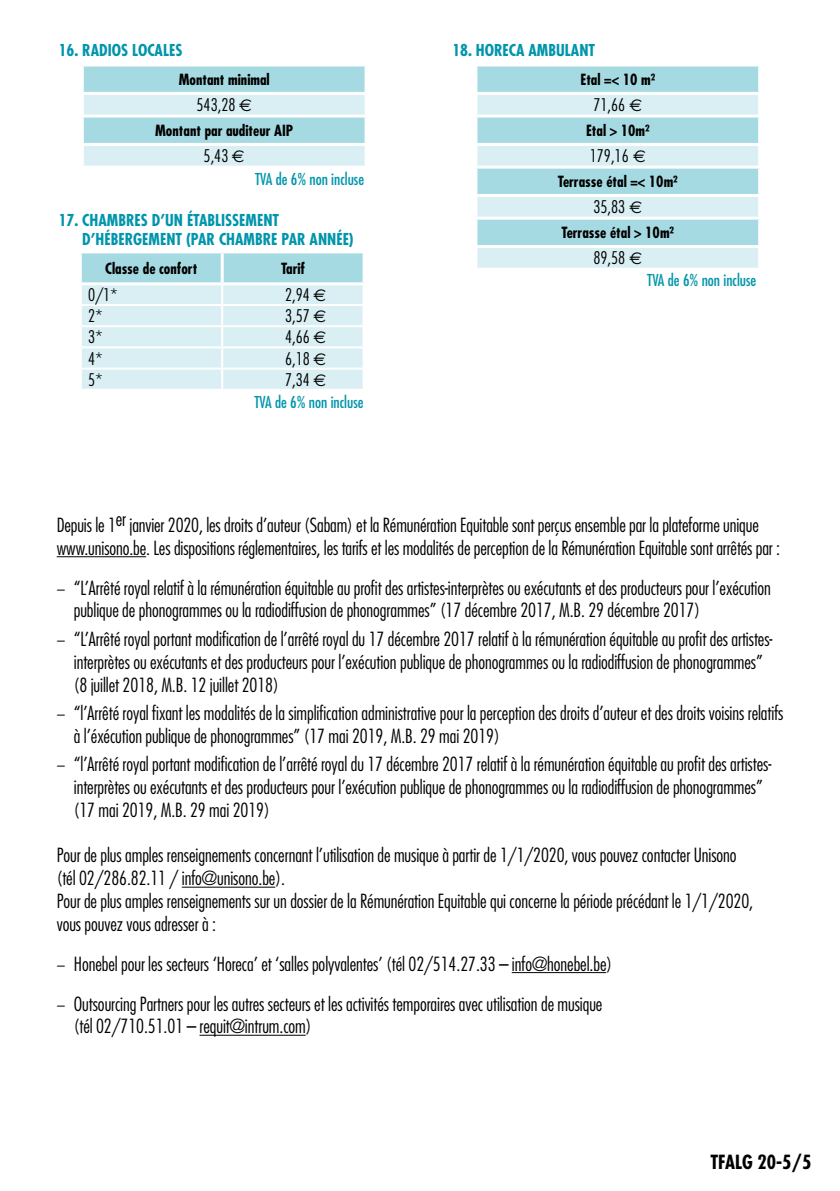
<style>
.page{position:relative;width:840px;height:1191px;background:#fff}
.page>*{position:absolute;margin:0;border:0;box-sizing:border-box;transform-origin:0 0}
.t1{font:300 condensed 19px/22.8px "Futura";letter-spacing:-.005em;color:#000}
.t2{font:700 condensed 19px "Futura";color:#000}
.t3{font:300 condensed 17px "Futura";color:#000}
.t4{font:700 condensed 16px/19.2px "Futura";color:#0095ac}
.t5{font:condensed 16px "Futura";color:#0095ac}
.t6{font:700 condensed 15px "Futura";color:#000}
.s1{font-family:"Euro Sans";font-weight:400;font-stretch:normal}
</style>
<div class="page">
<svg style="left:80px;top:252px;width:284px;height:137px;background:#d0ebf0"></svg>
<hr style="left:82px;top:367px;width:140px;height:2px;background:#fff">
<hr style="left:222px;top:367px;width:140px;height:2px;background:#fff">
<hr style="left:221px;top:369px;width:2px;height:20px;background:#fff">
<hr style="left:79px;top:282px;width:143px;height:3px;background:#fff">
<hr style="left:79px;top:285px;width:3px;height:20px;background:#fff">
<hr style="left:222px;top:282px;width:143px;height:3px;background:#fff">
<hr style="left:362px;top:285px;width:3px;height:20px;background:#fff">
<hr style="left:79px;top:305px;width:3px;height:21px;background:#fff">
<hr style="left:362px;top:305px;width:3px;height:21px;background:#fff">
<hr style="left:79px;top:326px;width:3px;height:21px;background:#fff">
<hr style="left:362px;top:326px;width:3px;height:21px;background:#fff">
<hr style="left:79px;top:347px;width:3px;height:21px;background:#fff">
<hr style="left:362px;top:347px;width:3px;height:21px;background:#fff">
<hr style="left:79px;top:368px;width:3px;height:21px;background:#fff">
<hr style="left:362px;top:368px;width:3px;height:21px;background:#fff">
<svg style="left:84px;top:66px;width:280px;height:100px;background:#bde3e9"></svg>
<hr style="left:81px;top:92px;width:286px;height:3px;background:#fff">
<hr style="left:81px;top:115px;width:286px;height:3px;background:#fff">
<hr style="left:81px;top:143px;width:286px;height:3px;background:#fff">
<svg style="left:477px;top:66px;width:280px;height:26px;background:#a8dae2"></svg>
<svg style="left:477px;top:95px;width:280px;height:173px;background:#c1e5eb"></svg>
<hr style="left:474px;top:115px;width:286px;height:3px;background:#fff">
<hr style="left:474px;top:143px;width:286px;height:3px;background:#fff">
<hr style="left:474px;top:166px;width:286px;height:3px;background:#fff">
<hr style="left:474px;top:194px;width:286px;height:3px;background:#fff">
<hr style="left:474px;top:217px;width:286px;height:3px;background:#fff">
<hr style="left:474px;top:245px;width:286px;height:3px;background:#fff">
<hr style="left:57px;top:556px;width:89px;height:1px;background:#000">
<hr style="left:182px;top:886px;width:93px;height:1px;background:#000">
<hr style="left:511px;top:972px;width:95px;height:1px;background:#000">
<hr style="left:199px;top:1034px;width:106px;height:1px;background:#000">
<p class="t4" style="left:59px;top:41px;width:125px">16. RADIOS LOCALES</p>
<p class="t6" style="left:178px;top:70px;width:92px">Montant minimal</p>
<p class="t3" style="left:196px;top:95px;width:57px">543,28 <span class="s1">€</span></p>
<p class="t6" style="left:155px;top:121px;width:139px">Montant par auditeur AIP</p>
<p class="t3" style="left:203px;top:146px;width:43px">5,43 <span class="s1">€</span></p>
<p class="t5" style="left:255px;top:169px;width:111px">TVA de 6% non incluse</p>
<p class="t4" style="left:82px;top:210px;width:273px;text-indent:-24px">17. CHAMBRES D’UN ÉTABLISSEMENT<br>D’HÉBERGEMENT (PAR CHAMBRE PAR ANNÉE)</p>
<p class="t6" style="left:105px;top:259px;width:93px">Classe de confort</p>
<p class="t6" style="left:281px;top:259px;width:25px">Tarif</p>
<p class="t3" style="left:88px;top:285px;width:31px">0/1*</p>
<p class="t3" style="left:285px;top:285px;width:43px">2,94 <span class="s1">€</span></p>
<p class="t3" style="left:88px;top:306px;width:16px">2*</p>
<p class="t3" style="left:285px;top:306px;width:43px">3,57 <span class="s1">€</span></p>
<p class="t3" style="left:88px;top:327px;width:16px">3*</p>
<p class="t3" style="left:285px;top:327px;width:43px">4,66 <span class="s1">€</span></p>
<p class="t3" style="left:88px;top:348px;width:16px">4*</p>
<p class="t3" style="left:285px;top:348px;width:43px">6,18 <span class="s1">€</span></p>
<p class="t3" style="left:88px;top:369px;width:16px">5*</p>
<p class="t3" style="left:285px;top:369px;width:43px">7,34 <span class="s1">€</span></p>
<p class="t5" style="left:254px;top:393px;width:111px">TVA de 6% non incluse</p>
<p class="t4" style="left:452px;top:41px;width:144px">18. HORECA AMBULANT</p>
<p class="t6" style="left:580px;top:70px;width:76px">Etal =&lt; 10 m²</p>
<p class="t3" style="left:593px;top:95px;width:50px">71,66 <span class="s1">€</span></p>
<p class="t6" style="left:585px;top:121px;width:65px">Etal &gt; 10m²</p>
<p class="t3" style="left:589px;top:146px;width:57px">179,16 <span class="s1">€</span></p>
<p class="t6" style="left:557px;top:172px;width:121px">Terrasse étal =&lt; 10m²</p>
<p class="t3" style="left:593px;top:197px;width:50px">35,83 <span class="s1">€</span></p>
<p class="t6" style="left:561px;top:223px;width:114px">Terrasse étal &gt; 10m²</p>
<p class="t3" style="left:593px;top:248px;width:50px">89,58 <span class="s1">€</span></p>
<p class="t5" style="left:646px;top:270px;width:111px">TVA de 6% non incluse</p>
<p class="t1" style="left:57px;top:513px;width:724px">Depuis le 1er janvier 2020, les droits d’auteur (Sabam) et la Rémunération Equitable sont perçus ensemble par la plateforme unique www.unisono.be. Les dispositions réglementaires, les tarifs et les modalités de perception de la Rémunération Equitable sont arrêtés par :</p>
<p class="t1" style="left:74px;top:576px;width:698px;text-indent:-17px">− “L’Arrêté royal relatif à la rémunération équitable au profit des artistes-interprètes ou exécutants et des producteurs pour l’exécution publique de phonogrammes ou la radiodiffusion de phonogrammes” (17 décembre 2017, M.B. 29 décembre 2017)</p>
<p class="t1" style="left:74px;top:627px;width:700px;text-indent:-17px">− “L’Arrêté royal portant modification de l’arrêté royal du 17 décembre 2017 relatif à la rémunération équitable au profit des artistes&shy;interprètes ou exécutants et des producteurs pour l’exécution publique de phonogrammes ou la radiodiffusion de phonogrammes” (8 juillet 2018, M.B. 12 juillet 2018)</p>
<p class="t1" style="left:74px;top:701px;width:710px;text-indent:-17px">− “l’Arrêté royal fixant les modalités de la simplification administrative pour la perception des droits d’auteur et des droits voisins relatifs à l’éxécution publique de phonogrammes” (17 mai 2019, M.B. 29 mai 2019)</p>
<p class="t1" style="left:74px;top:753px;width:698px;text-indent:-17px">− “l’Arrêté royal portant modification de l’arrêté royal du 17 décembre 2017 relatif à la rémunération équitable au profit des artistes&shy;interprètes ou exécutants et des producteurs pour l’exécution publique de phonogrammes ou la radiodiffusion de phonogrammes” (17 mai 2019, M.B. 29 mai 2019)</p>
<p class="t1" style="left:57px;top:844px;width:697px">Pour de plus amples renseignements concernant l’utilisation de musique à partir de 1/1/2020, vous pouvez contacter Unisono (tél 02/286.82.11 / info@unisono.be).<br>Pour de plus amples renseignements sur un dossier de la Rémunération Equitable qui concerne la période précédant le 1/1/2020, vous pouvez vous adresser à :</p>
<p class="t1" style="left:57px;top:943px;width:556px;line-height:39.8px">− Honebel pour les secteurs ‘Horeca’ et ‘salles polyvalentes’ (tél 02/514.27.33 – info@honebel.be) − Outsourcing Partners pour les autres secteurs et les activités temporaires avec utilisation de musique</p>
<p class="t1" style="left:74px;top:1015px;width:239px">(tél 02/710.51.01 – requit@intrum.com)</p>
<p class="t2" style="left:710px;top:1149px;width:102px">TFALG 20-5/5</p>
</div>
